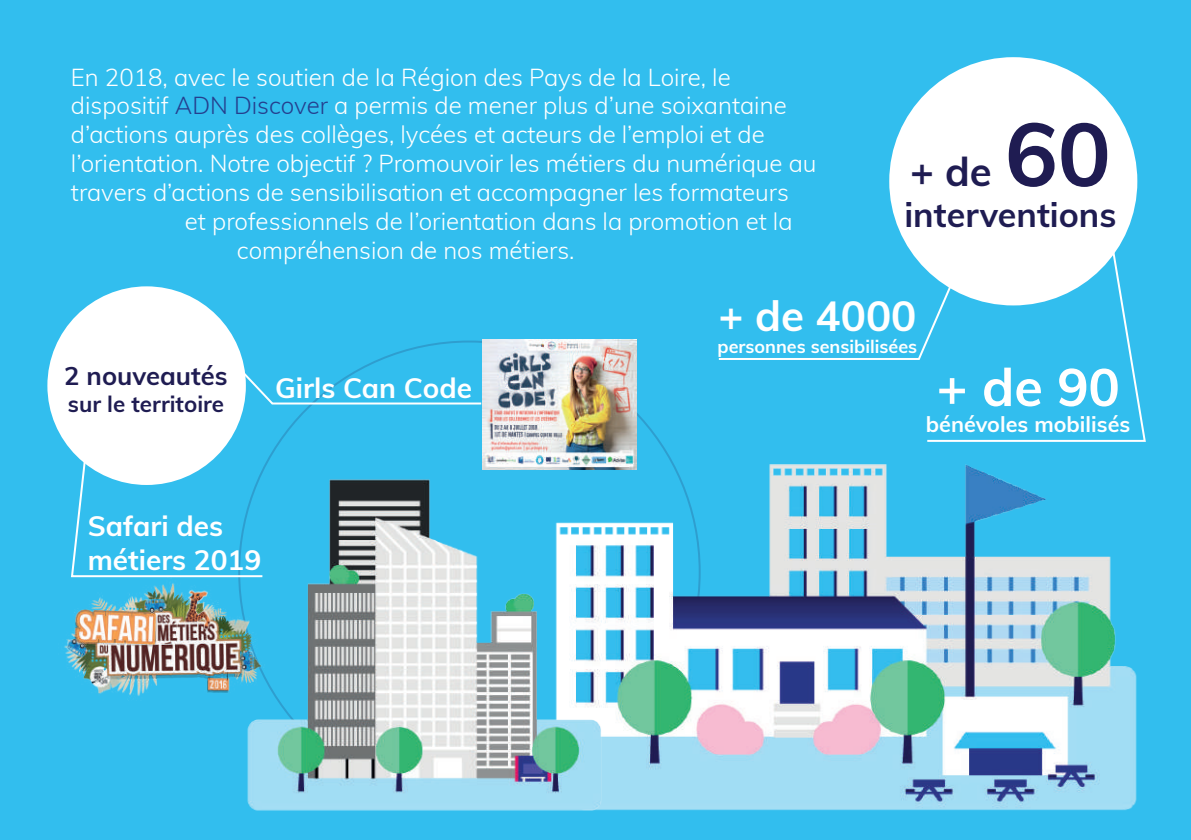
<style>
.page{position:relative;width:1191px;height:840px;background:#fff}
.page>*{position:absolute;margin:0;border:0;box-sizing:border-box;transform-origin:0 0}
.t1{font:700 52.2px "Muli";color:#fff}
.t2{font:700 42px "Muli";color:#fff}
.t3{font:700 40px "Muli";color:#1f1c52}
.t4{font:700 34px "Muli";color:#1f1c52}
.t5{font:700 28px/33.6px "Muli";color:#fff}
.t6{font:700 25.6px "Muli";color:#1f1c52}
.t7{font:300 24px "Muli";color:#fff}
.t8{font:700 22.4px "Muli";color:#1f1c52}
.t9{font:700 21.6px "Muli";color:#fff}
.t10{font:700 18px "Muli";color:#fff}
.s1{color:#253f8e}
.s2{font-size:88px}
</style>
<div class="page">
<div style="left:0;top:0;width:1191px;height:839px;background:#32beee"></div>
<img style="left:482px;top:414px;width:655px;height:397px">
<img style="left:247px;top:462px;width:483px;height:349px">
<div style="left:889px;top:57px;width:248px;height:248px;background:#fff;border-radius:50%"></div>
<svg style="left:925px;top:239px;width:221px;height:203px"></svg>
<svg style="left:241px;top:354px;width:242px;height:51px"></svg>
<div style="left:47px;top:286px;width:199px;height:198px;background:#fff;border-radius:50%"></div>
<img style="left:64px;top:576px;width:207px;height:125px">
<img style="left:483px;top:340px;width:154px;height:129px">
<svg style="left:718px;top:268px;width:241px;height:93px"></svg>
<svg style="left:70px;top:431px;width:194px;height:147px"></svg>
<p class="t7" style="left:71px;top:59px;width:661px">En 2018, avec le soutien de la Région des Pays de la Loire, le</p>
<p class="t7" style="left:71px;top:88px;width:717px">dispositif <span class="s1">ADN Discover</span> a permis de mener plus d’une soixantaine</p>
<p class="t7" style="left:71px;top:117px;width:695px">d’actions auprès des collèges, lycées et acteurs de l’emploi et de</p>
<p class="t7" style="left:71px;top:146px;width:747px">l’orientation. Notre objectif ? Promouvoir les métiers du numérique au</p>
<p class="t7" style="left:71px;top:175px;width:719px">travers d’actions de sensibilisation et accompagner les formateurs</p>
<p class="t7" style="left:185px;top:203px;width:609px">et professionnels de l’orientation dans la promotion et la</p>
<p class="t7" style="left:237px;top:232px;width:339px">compréhension de nos métiers.</p>
<h3 class="t3" style="left:910px;top:142px;width:202px">+ de <span class="s2">60</span></h3>
<h3 class="t4" style="left:904px;top:190px;width:213px">interventions</h3>
<p class="t6" style="left:64px;top:357px;width:165px">2 nouveautés</p>
<p class="t8" style="left:68px;top:387px;width:158px">sur le territoire</p>
<p class="t5" style="left:275px;top:369px;width:198px">Girls Can Code</p>
<p class="t5" style="left:88px;top:507px;width:175px">Safari des métiers 2019</p>
<h2 class="t2" style="left:718px;top:285px;width:200px">+ de 4000</h2>
<p class="t10" style="left:717px;top:333px;width:201px">personnes sensibilisées</p>
<h1 class="t1" style="left:936px;top:349px;width:185px">+ de 90</h1>
<p class="t9" style="left:926px;top:408px;width:206px">bénévoles mobilisés</p>
</div>
